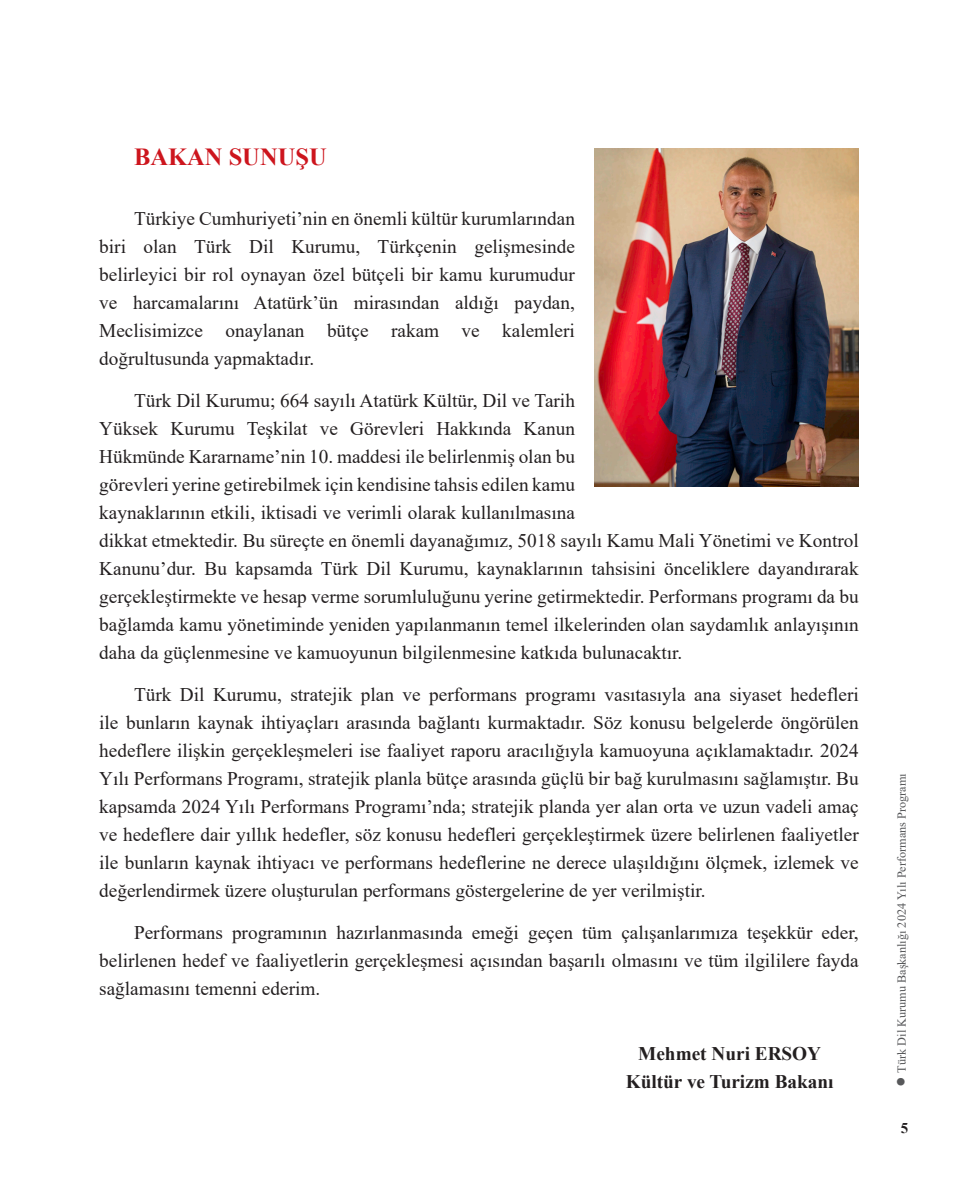
<style>
.page{position:relative;width:968px;height:1191px;background:#fff}
.page>*{position:absolute;margin:0;border:0;box-sizing:border-box;transform-origin:0 0}
.t1{font:700 24.5px "Times New Roman";color:#cd151d}
.t2{font:19.25px/28px "Times New Roman";color:#231f20;text-align:justify}
.t3{font:700 19.25px/28px "Times New Roman";color:#231f20;text-align:center}
.t4{font:700 14.88px "Times New Roman";color:#231f20}
.t5{font:12.25px "Times New Roman";color:#57585a}
.s1{font-size:17.5px}
</style>
<div class="page">
<img style="left:594px;top:149px;width:264px;height:338px">
<p class="t1" style="left:134px;top:140px;width:194px">BAKAN SUNUŞU</p>
<p class="t2" style="left:99px;top:203px;width:477px;text-indent:35px">Türkiye Cumhuriyeti’nin en önemli kültür kurumlarından biri olan Türk Dil Kurumu, Türkçenin gelişmesinde belirleyici bir rol oynayan özel bütçeli bir kamu kurumudur ve harcamalarını Atatürk’ün mirasından aldığı paydan, Meclisimizce onaylanan bütçe rakam ve kalemleri doğrultusunda yapmaktadır.</p>
<p class="t2" style="left:99px;top:385px;width:760px;text-align:left;text-indent:35px">Türk Dil Kurumu; 664 sayılı Atatürk Kültür, Dil ve Tarih<br>Yüksek Kurumu Teşkilat ve Görevleri Hakkında Kanun<br>Hükmünde Kararname’nin 10. maddesi ile belirlenmiş olan bu<br>görevleri yerine getirebilmek için kendisine tahsis edilen kamu<br>kaynaklarının etkili, iktisadi ve verimli olarak kullanılmasına<br>dikkat etmektedir. Bu süreçte en önemli dayanağımız, 5018 sayılı Kamu Mali Yönetimi ve Kontrol Kanunu’dur. Bu kapsamda Türk Dil Kurumu, kaynaklarının tahsisini önceliklere dayandırarak gerçekleştirmekte ve hesap verme sorumluluğunu yerine getirmektedir. Performans programı da bu bağlamda kamu yönetiminde yeniden yapılanmanın temel ilkelerinden olan saydamlık anlayışının daha da güçlenmesine ve kamuoyunun bilgilenmesine katkıda bulunacaktır.</p>
<p class="t2" style="left:99px;top:679px;width:761px;text-indent:35px">Türk Dil Kurumu, stratejik plan ve performans programı vasıtasıyla ana siyaset hedefleri ile bunların kaynak ihtiyaçları arasında bağlantı kurmaktadır. Söz konusu belgelerde öngörülen hedeflere ilişkin gerçekleşmeleri ise faaliyet raporu aracılığıyla kamuoyuna açıklamaktadır. 2024<br>Yılı Performans Programı, stratejik planla bütçe arasında güçlü bir bağ kurulmasını sağlamıştır. Bu kapsamda 2024 Yılı Performans Programı’nda; stratejik planda yer alan orta ve uzun vadeli amaç ve hedeflere dair yıllık hedefler, söz konusu hedefleri gerçekleştirmek üzere belirlenen faaliyetler ile bunların kaynak ihtiyacı ve performans hedeflerine ne derece ulaşıldığını ölçmek, izlemek ve değerlendirmek üzere oluşturulan performans göstergelerine de yer verilmiştir.</p>
<p class="t2" style="left:99px;top:918px;width:760px;text-indent:35px">Performans programının hazırlanmasında emeği geçen tüm çalışanlarımıza teşekkür eder, belirlenen hedef ve faaliyetlerin gerçekleşmesi açısından başarılı olmasını ve tüm ilgililere fayda sağlamasını temenni ederim.</p>
<p class="t3" style="left:625px;top:1039px;width:209px">Mehmet Nuri ERSOY<br>Kültür ve Turizm Bakanı</p>
<p class="t5" style="left:893px;top:1086px;width:315px;rotate:-90deg"><span class="s1">●</span> Türk Dil Kurumu Başkanlığı 2024 Yılı Performans Programı</p>
<p class="t4" style="left:900px;top:1117px;width:9px">5</p>
</div>
